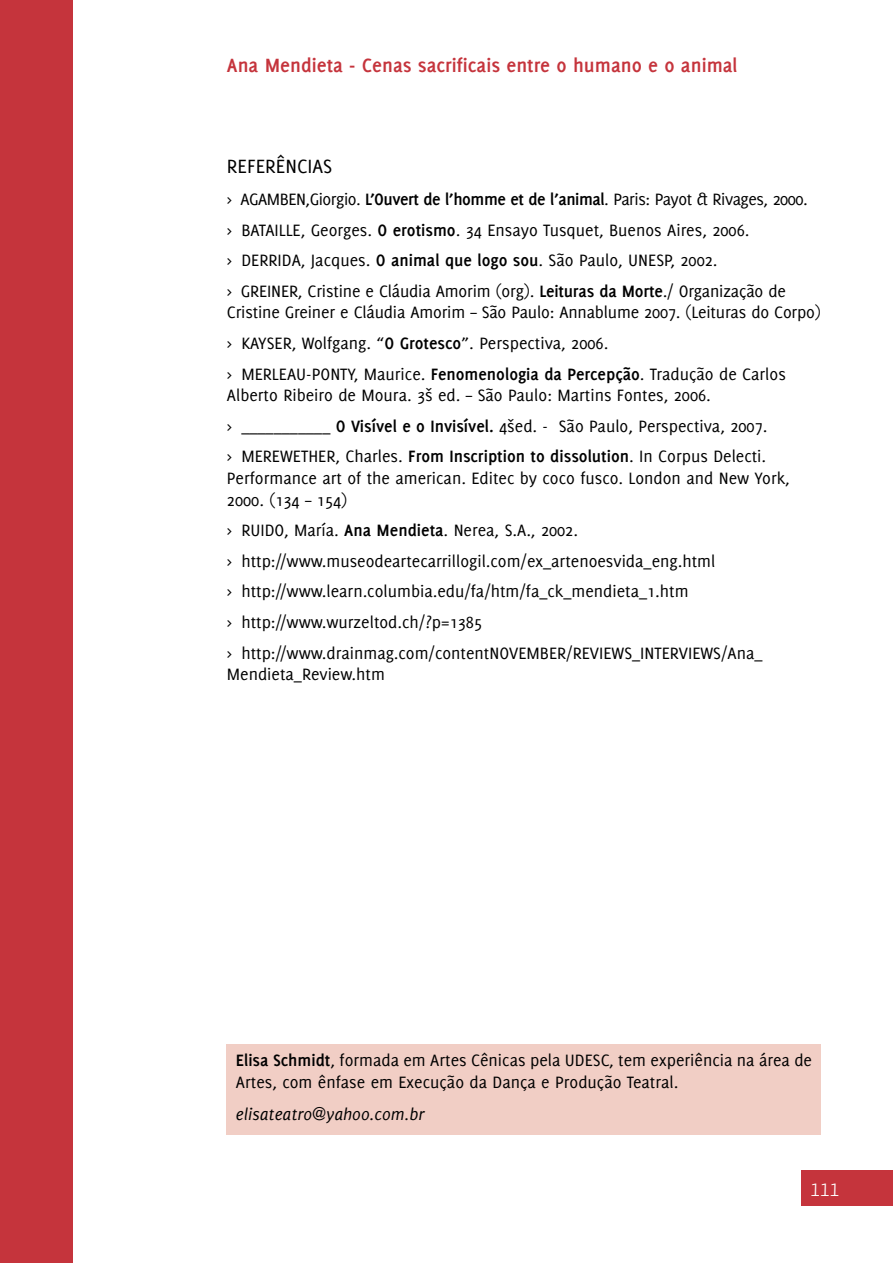
<style>
.page{position:relative;width:893px;height:1263px;background:#fff}
.page>*{position:absolute;margin:0;border:0;box-sizing:border-box;transform-origin:0 0}
.t1{font:700 21px "Delicious";color:#c5343c}
.t2{font:21px "Delicious Small Caps";color:#000}
.t3{font:300 21px "Yanone Kaffeesatz";color:#fff}
.t4{font:18px/30.6px "Delicious";color:#000}
.t5{font:italic 18px "Delicious";color:#000}
.s1{font-weight:700}
</style>
<div class="page">
<div style="left:802px;top:1170px;width:91px;height:36px;background:#c5343c"></div>
<div style="left:0;top:0;width:72px;height:1263px;background:#c5343c"></div>
<div style="left:227px;top:1044px;width:594px;height:90px;background:#f1cec5"></div>
<p class="t1" style="left:227px;top:53px;width:512px">Ana Mendieta - Cenas sacrificais entre o humano e o animal</p>
<p class="t2" style="left:227px;top:154px;width:107px">REFERÊNCIAS</p>
<p class="t4" style="left:227px;top:183px;width:582px">&gt; AGAMBEN,Giorgio. <span class="s1">L’Ouvert de l’homme et de l’animal</span>. Paris: Payot &amp; Rivages, 2000. &gt; BATAILLE, Georges. <span class="s1">O erotismo</span>. 34 Ensayo Tusquet, Buenos Aires, 2006.<br>&gt; DERRIDA, Jacques. <span class="s1">O animal que logo sou</span>. São Paulo, UNESP, 2002.<br>&gt; GREINER, Cristine e Cláudia Amorim (org). <span class="s1">Leituras da Morte</span>./ Organização de</p>
<p class="t4" style="left:227px;top:297px;width:596px">Cristine Greiner e Cláudia Amorim – São Paulo: Annablume 2007. (Leituras do Corpo) &gt; KAYSER, Wolfgang. “<span class="s1">O Grotesco</span>”. Perspectiva, 2006.<br>&gt; MERLEAU-PONTY, Maurice. <span class="s1">Fenomenologia da Percepção</span>. Tradução de Carlos</p>
<p class="t4" style="left:227px;top:380px;width:542px">Alberto Ribeiro de Moura. 3ª ed. – São Paulo: Martins Fontes, 2006.<br>&gt; ___________ <span class="s1">O Visível e o Invisível.</span> 4ªed. - São Paulo, Perspectiva, 2007. &gt; MEREWETHER, Charles. <span class="s1">From Inscription to dissolution</span>. In Corpus Delecti.</p>
<p class="t4" style="left:227px;top:467px;width:564px;line-height:21.6px">Performance art of the american. Editec by coco fusco. London and New York,<br>2000. (134 – 154)</p>
<p class="t4" style="left:227px;top:515px;width:537px">&gt; RUIDO, María. <span class="s1">Ana Mendieta</span>. Nerea, S.A., 2002.<br>&gt; http://www.museodeartecarrillogil.com/ex_artenoesvida_eng.html<br>&gt; http://www.learn.columbia.edu/fa/htm/fa_ck_mendieta_1.htm<br>&gt; http://www.wurzeltod.ch/?p=1385<br>&gt; http://www.drainmag.com/contentNOVEMBER/REVIEWS_INTERVIEWS/Ana_</p>
<p class="t4" style="left:227px;top:659px;width:159px">Mendieta_Review.htm</p>
<p class="t4" style="left:236px;top:1048px;width:578px;line-height:22.5px"><span class="s1">Elisa Schmidt</span>, formada em Artes Cênicas pela UDESC, tem experiência na área de<br>Artes, com ênfase em Execução da Dança e Produção Teatral.</p>
<p class="t5" style="left:236px;top:1103px;width:190px">elisateatro@yahoo.com.br</p>
<p class="t3" style="left:811px;top:1175px;width:30px">111</p>
</div>
